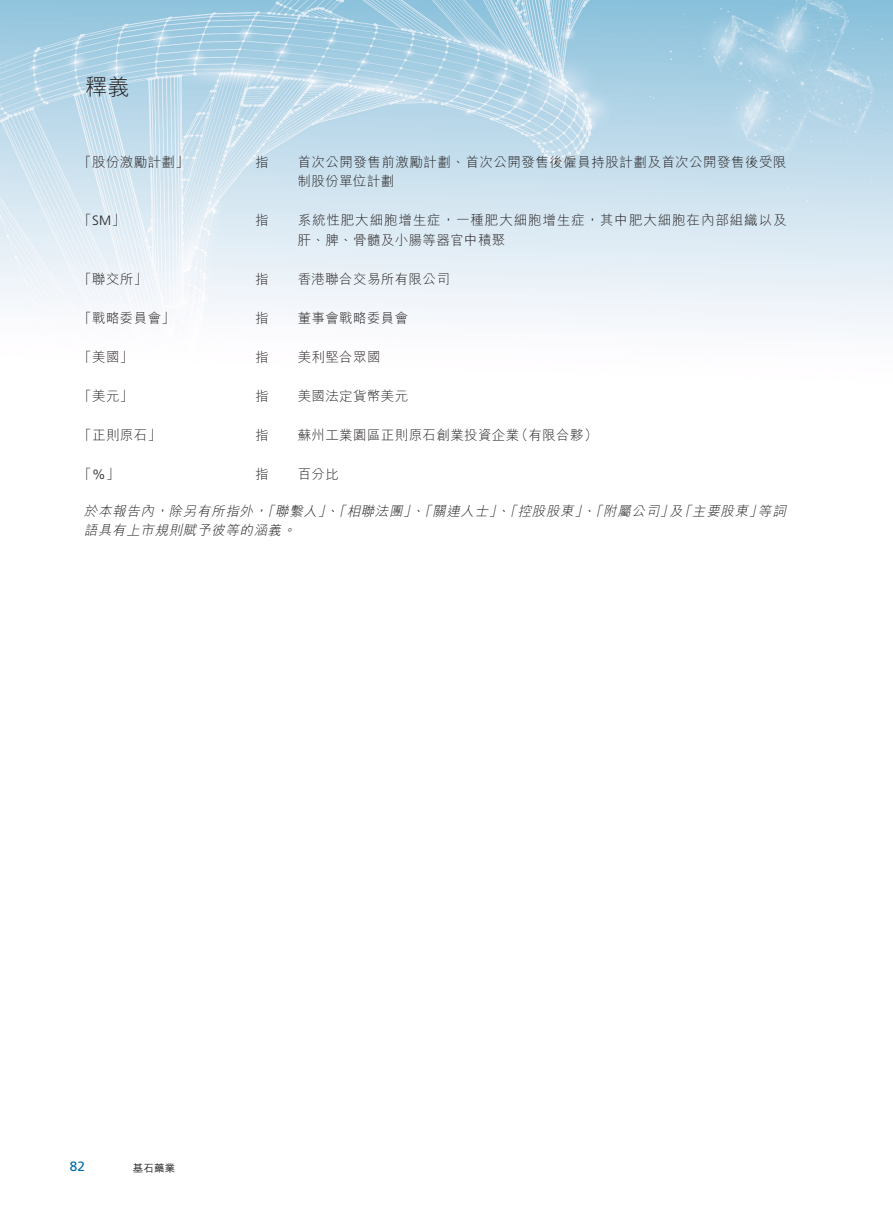
<style>
.page{position:relative;width:893px;height:1212px;background:#fff}
.page>*{position:absolute;margin:0;border:0;box-sizing:border-box;transform-origin:0 0}
.t1{font:300 22.5px "M Hei HK";color:#231f20}
.t2{font:300 13.5px/19.5px "M Hei HK";letter-spacing:.03em;color:#231f20}
.t3{font:italic 300 13.5px/19.5px "M Hei HK";color:#231f20}
.t4{font:300 13.5px/19.5px "M Hei HK";letter-spacing:.065em;color:#231f20}
.t5{font:13.5px "Frutiger LT Std";color:#006ba7}
.t6{font:500 10.5px "M Hei HK";color:#231f20}
.s1{font-family:"Frutiger LT Std"}
</style>
<div class="page">
<img style="left:0;top:0;width:893px;height:330px">
<h1 class="t1" style="left:85px;top:75px;width:47px">釋義</h1>
<p class="t2" style="left:78px;top:152px;width:112px">「股份激勵計劃」</p>
<p class="t2" style="left:255px;top:152px;width:15px">指</p>
<p class="t2" style="left:298px;top:152px;width:491px">首次公開發售前激勵計劃、首次公開發售後僱員持股計劃及首次公開發售後受限制股份單位計劃</p>
<p class="t2" style="left:78px;top:210px;width:48px">「<span class="s1">SM</span>」</p>
<p class="t2" style="left:255px;top:210px;width:15px">指</p>
<p class="t4" style="left:298px;top:210px;width:490px">系統性肥大細胞增生症，一種肥大細胞增生症，其中肥大細胞在內部組織以及肝、脾、骨髓及小腸等器官中積聚</p>
<p class="t2" style="left:78px;top:269px;width:71px">「聯交所」</p>
<p class="t2" style="left:255px;top:269px;width:15px">指</p>
<p class="t2" style="left:298px;top:269px;width:154px">香港聯合交易所有限公司</p>
<p class="t2" style="left:78px;top:308px;width:98px">「戰略委員會」</p>
<p class="t2" style="left:255px;top:308px;width:15px">指</p>
<p class="t2" style="left:298px;top:308px;width:112px">董事會戰略委員會</p>
<p class="t2" style="left:78px;top:347px;width:57px">「美國」</p>
<p class="t2" style="left:255px;top:347px;width:15px">指</p>
<p class="t2" style="left:298px;top:347px;width:84px">美利堅合眾國</p>
<p class="t2" style="left:78px;top:386px;width:57px">「美元」</p>
<p class="t2" style="left:255px;top:386px;width:15px">指</p>
<p class="t2" style="left:298px;top:386px;width:112px">美國法定貨幣美元</p>
<p class="t2" style="left:78px;top:425px;width:84px">「正則原石」</p>
<p class="t2" style="left:255px;top:425px;width:15px">指</p>
<p class="t2" style="left:298px;top:425px;width:301px">蘇州工業園區正則原石創業投資企業（有限合夥）</p>
<p class="t2" style="left:78px;top:464px;width:43px">「<span class="s1">%</span>」</p>
<p class="t2" style="left:255px;top:464px;width:15px">指</p>
<p class="t2" style="left:298px;top:464px;width:43px">百分比</p>
<p class="t3" style="left:84px;top:501px;width:706px">於本報告內，除另有所指外，「聯繫人」、「相聯法團」、「關連人士」、「控股股東」、「附屬公司」及「主要股東」等詞語具有上市規則賦予彼等的涵義。</p>
<p class="t5" style="left:70px;top:1159px;width:17px">82</p>
<p class="t6" style="left:133px;top:1160px;width:44px">基石藥業</p>
</div>
